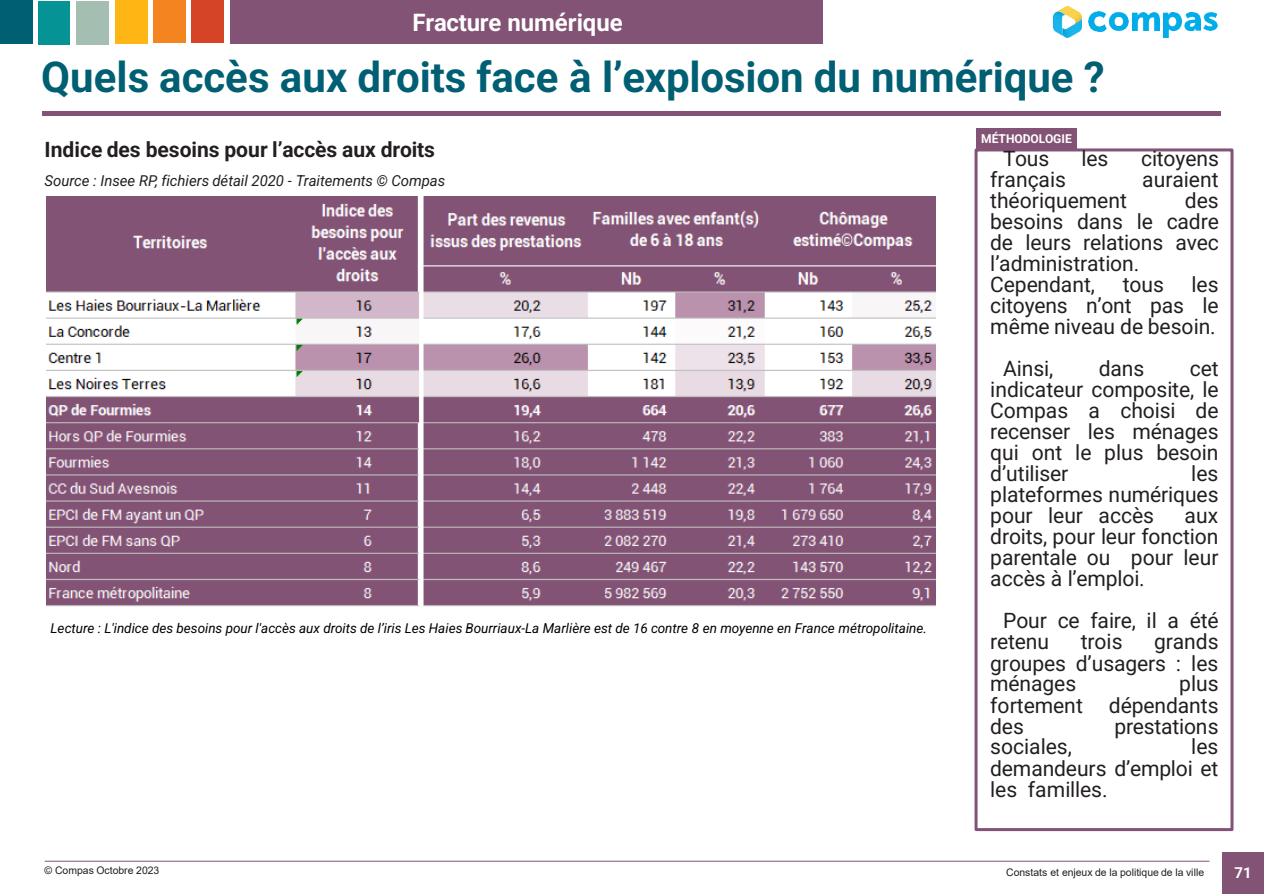
<style>
.page{position:relative;width:1264px;height:894px;background:#fff}
.page>*{position:absolute;margin:0;border:0;box-sizing:border-box;transform-origin:0 0}
.t1{font:700 42px "Roboto";color:#005f73}
.t2{font:700 24px "Roboto";letter-spacing:-.005em;color:#fff}
.t3{font:21px/21px "Roboto";letter-spacing:-.005em;color:#231f20;text-align:justify}
.t4{font:700 21px "Roboto";color:#231f20}
.t5{font:italic 15px "Roboto";color:#231f20}
.t6{font:700 15px "Roboto";color:#fff}
.t7{font:italic 13.5px "Roboto";letter-spacing:.005em;color:#000}
.t8{font:700 12px "Roboto";letter-spacing:-.005em;color:#fff}
.t9{font:10.5px "Arial";letter-spacing:-.005em;color:#231f20}
</style>
<div class="page">
<div style="left:1221px;top:851px;width:41px;height:41px;background:#835375"></div>
<img style="left:1095px;top:12px;width:33px;height:19px">
<img style="left:1132px;top:12px;width:26px;height:18px">
<img style="left:1163px;top:12px;width:37px;height:25px">
<img style="left:1203px;top:12px;width:14px;height:19px">
<img style="left:1053px;top:6px;width:42px;height:32px">
<div style="left:43px;top:111px;width:1177px;height:5px;background:#835375"></div>
<div style="left:974px;top:148px;width:259px;height:682px;border:3px solid #835375"></div>
<div style="left:975px;top:129px;width:101px;height:21px;background:#835375"></div>
<hr style="left:45px;top:860px;width:1164px;height:1px;background:#835375">
<div style="left:76px;top:1px;width:32px;height:43px;background:#a4bfb1"></div>
<div style="left:116px;top:0;width:32px;height:43px;background:#fdb614"></div>
<div style="left:38px;top:1px;width:32px;height:43px;background:#069396"></div>
<div style="left:192px;top:0;width:32px;height:42px;background:#d64427"></div>
<div style="left:154px;top:0;width:32px;height:42px;background:#f48420"></div>
<div style="left:230px;top:0;width:593px;height:43px;background:#835375"></div>
<div style="left:0;top:0;width:32px;height:43px;background:#005f73"></div>
<img style="left:46px;top:197px;width:889px;height:410px">
<h2 class="t2" style="left:412px;top:6px;width:212px">Fracture numérique</h2>
<p class="t1" style="left:41px;top:47px;width:1064px">Quels accès aux droits face à l’explosion du numérique ?</p>
<p class="t4" style="left:45px;top:135px;width:392px">Indice des besoins pour l’accès aux droits</p>
<p class="t5" style="left:45px;top:170px;width:402px">Source : Insee RP, fichiers détail 2020 - Traitements © Compas</p>
<p class="t7" style="left:51px;top:618px;width:877px">Lecture : L'indice des besoins pour l'accès aux droits de l’iris Les Haies Bourriaux-La Marlière est de 16 contre 8 en moyenne en France métropolitaine.</p>
<p class="t8" style="left:980px;top:130px;width:92px">MÉTHODOLOGIE</p>
<p class="t3" style="left:1002px;top:147px;width:48px">Tous</p>
<p class="t3" style="left:1081px;top:147px;width:29px">les</p>
<p class="t3" style="left:1140px;top:147px;width:79px">citoyens</p>
<p class="t3" style="left:990px;top:168px;width:77px">français</p>
<p class="t3" style="left:1141px;top:168px;width:78px">auraient</p>
<p class="t3" style="left:990px;top:189px;width:138px">théoriquement</p>
<p class="t3" style="left:990px;top:189px;width:230px;text-align:left;text-indent:195px">des besoins dans le cadre de leurs relations avec l’administration.<br>Cependant,</p>
<p class="t3" style="left:990px;top:273px;width:230px;text-indent:201px">les citoyens n’ont pas le même niveau de besoin.</p>
<p class="t3" style="left:1002px;top:357px;width:52px">Ainsi,</p>
<p class="t3" style="left:1098px;top:357px;width:47px">dans</p>
<p class="t3" style="left:1122px;top:273px;width:43px">tous</p>
<p class="t3" style="left:990px;top:357px;width:230px;text-indent:199px">cet indicateur composite, le Compas a choisi de recenser les ménages qui ont le plus besoin d’utiliser</p>
<p class="t3" style="left:990px;top:462px;width:230px;text-indent:201px">les plateformes numériques pour leur accès</p>
<p class="t3" style="left:990px;top:504px;width:230px;text-indent:194px">aux droits, pour leur fonction parentale ou pour leur accès à l’emploi.</p>
<p class="t3" style="left:990px;top:609px;width:230px;text-indent:13px">Pour ce faire, il a été retenu</p>
<p class="t3" style="left:990px;top:630px;width:230px;text-indent:164px">grands groupes d’usagers : les ménages</p>
<p class="t3" style="left:1080px;top:630px;width:43px">trois</p>
<p class="t3" style="left:990px;top:672px;width:230px;text-indent:189px">plus fortement dépendants des</p>
<p class="t3" style="left:1114px;top:714px;width:106px">prestations</p>
<p class="t3" style="left:990px;top:735px;width:83px">sociales,</p>
<p class="t3" style="left:990px;top:735px;width:230px;text-indent:201px">les demandeurs d’emploi et les familles.</p>
<p class="t9" style="left:45px;top:863px;width:116px">© Compas Octobre 2023</p>
<p class="t9" style="left:1005px;top:864px;width:199px">Constats et enjeux de la politique de la ville</p>
<p class="t6" style="left:1234px;top:861px;width:19px">71</p>
</div>
